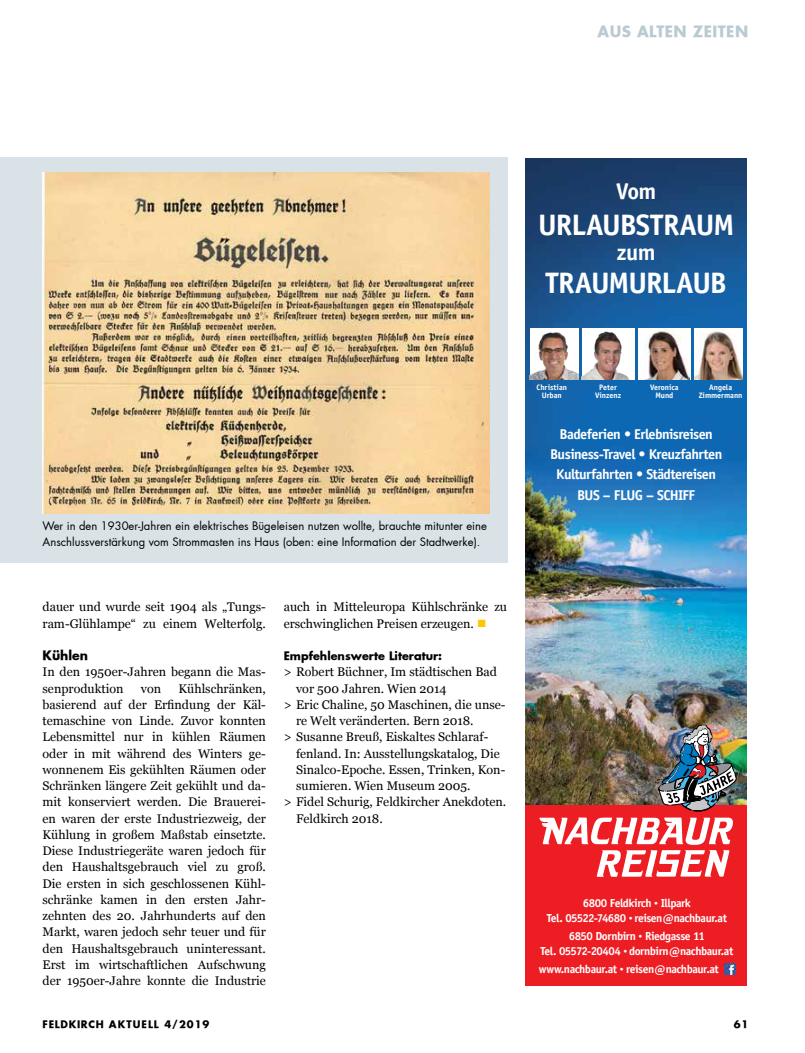
<style>
.page{position:relative;width:805px;height:1053px;background:#fff}
.page>*{position:absolute;margin:0;border:0;box-sizing:border-box;transform-origin:0 0}
.t1{font:700 29.62px "Officina Sans";letter-spacing:-.035em;color:#fff}
.t2{font:700 22.75px "Officina Sans";letter-spacing:-.03em;color:#fff}
.t3{font:700 15px "Futura";letter-spacing:.03em;color:#bacad3}
.t4{font:700 14.25px/20.1px "Officina Sans";letter-spacing:-.04em;color:#fff;text-align:center}
.t5{font:12.5px/16.2px "Georgia";color:#000}
.t6{font:700 12.5px "Futura";color:#000}
.t7{font:700 11.62px/14.6px "Officina Sans";letter-spacing:-.04em;color:#fff;text-align:center}
.t8{font:11.25px/16.2px "Futura";color:#000}
.t9{font:700 11.25px "Futura";color:#000}
.t10{font:700 10px "Futura";letter-spacing:.085em;color:#000}
.t11{font:700 7.88px/8.1px "Officina Sans";letter-spacing:-.005em;color:#fff;text-align:center}
.s1{color:#ffc600}
.s2{font-size:7.75px}
</style>
<div class="page">
<div style="left:0;top:156px;width:507px;height:406px;background:#d8e2e7"></div>
<img style="left:43px;top:172px;width:446px;height:341px">
<img style="left:525px;top:158px;width:221px;height:647px">
<div style="left:525px;top:805px;width:221px;height:180px;background:#ed1d24"></div>
<svg style="left:539px;top:817px;width:193px;height:27px"></svg>
<svg style="left:596px;top:850px;width:133px;height:26px"></svg>
<svg style="left:724px;top:963px;width:10px;height:11px"></svg>
<img style="left:656px;top:724px;width:81px;height:87px">
<img style="left:529px;top:328px;width:49px;height:51px">
<img style="left:581px;top:328px;width:53px;height:51px">
<img style="left:637px;top:328px;width:52px;height:51px">
<img style="left:694px;top:328px;width:48px;height:51px">
<p class="t3" style="left:597px;top:21px;width:152px">AUS ALTEN ZEITEN</p>
<h2 class="t2" style="left:616px;top:177px;width:42px">Vom</h2>
<h1 class="t1" style="left:538px;top:206px;width:197px">URLAUBSTRAUM</h1>
<h2 class="t2" style="left:616px;top:237px;width:40px">zum</h2>
<h1 class="t1" style="left:545px;top:264px;width:183px">TRAUMURLAUB</h1>
<p class="t11" style="left:536px;top:383px;width:32px">Christian<br>Urban</p>
<p class="t11" style="left:595px;top:383px;width:27px">Peter<br>Vinzenz</p>
<p class="t11" style="left:649px;top:383px;width:30px">Veronica<br>Mund</p>
<p class="t11" style="left:698px;top:383px;width:45px">Angela<br>Zimmermann</p>
<p class="t8" style="left:43px;top:518px;width:446px">Wer in den 1930er-Jahren ein elektrisches Bügeleisen nutzen wollte, brauchte mitunter eine<br>Anschlussverstärkung vom Strommasten ins Haus (oben: eine Information der Stadtwerke).</p>
<p class="t5" style="left:43px;top:599px;width:225px">dauer und wurde seit 1904 als „Tungs&shy;ram-Glühlampe“ zu einem Welterfolg.</p>
<p class="t6" style="left:43px;top:647px;width:47px">Kühlen</p>
<p class="t5" style="left:43px;top:664px;width:225px">In den 1950er-Jahren begann die Mas&shy;senproduktion</p>
<p class="t5" style="left:43px;top:680px;width:225px;text-align:justify;text-indent:136px">Kühlschränken, basierend auf der Erfindung der Käl&shy;temaschine von Linde. Zuvor konnten Lebensmittel nur in kühlen Räumen oder in mit während des Winters ge&shy;wonnenem Eis gekühlten Räumen oder Schränken längere Zeit gekühlt und da&shy;mit konserviert werden. Die Brauerei&shy;en waren der erste Industriezweig, der Kühlung in großem Maßstab einsetzte.<br>Diese Industriegeräte waren jedoch für den Haushaltsgebrauch viel zu groß.<br>Die ersten in sich geschlossenen Kühl&shy;schränke kamen in den ersten Jahr&shy;zehnten des 20. Jahrhunderts auf den Markt, waren jedoch sehr teuer und für den Haushaltsgebrauch uninteressant.<br>Erst im wirtschaftlichen Aufschwung der 1950er-Jahre konnte die Industrie</p>
<p class="t5" style="left:141px;top:680px;width:22px">von</p>
<p class="t5" style="left:283px;top:599px;width:225px">auch in Mitteleuropa Kühlschränke zu erschwinglichen Preisen erzeugen. <span class="s1">■</span></p>
<p class="t9" style="left:283px;top:648px;width:160px">Empfehlenswerte Literatur:</p>
<p class="t5" style="left:283px;top:664px;width:215px">&gt; Robert Büchner, Im städtischen Bad</p>
<p class="t5" style="left:296px;top:680px;width:152px">vor 500 Jahren. Wien 2014</p>
<p class="t5" style="left:283px;top:696px;width:223px">&gt; Eric Chaline, 50 Maschinen, die unse-</p>
<p class="t5" style="left:296px;top:712px;width:179px">re Welt veränderten. Bern 2018.</p>
<p class="t5" style="left:283px;top:729px;width:206px">&gt; Susanne Breuß, Eiskaltes Schlaraf-</p>
<p class="t5" style="left:296px;top:745px;width:205px">fenland. In: Ausstellungskatalog, Die</p>
<p class="t5" style="left:296px;top:761px;width:211px">Sinalco-Epoche. Essen, Trinken, Kon-</p>
<p class="t5" style="left:296px;top:777px;width:176px">sumieren. Wien Museum 2005.</p>
<p class="t5" style="left:283px;top:794px;width:224px">&gt; Fidel Schurig, Feldkircher Anekdoten.</p>
<p class="t5" style="left:296px;top:810px;width:88px">Feldkirch 2018.</p>
<p class="t4" style="left:550px;top:424px;width:174px">Badeferien • Erlebnisreisen<br>Business-Travel • Kreuzfahrten<br>Kulturfahrten • Städtereisen<br>BUS – FLUG – SCHIFF</p>
<p class="t7" style="left:546px;top:895px;width:182px">6800 Feldkirch <span class="s2">•</span> Illpark<br>Tel. 05522-74680 <span class="s2">•</span> reisen@nachbaur.at</p>
<p class="t7" style="left:540px;top:928px;width:194px">6850 Dornbirn <span class="s2">•</span> Riedgasse 11<br>Tel. 05572-20404 <span class="s2">•</span> dornbirn@nachbaur.at</p>
<p class="t7" style="left:538px;top:961px;width:181px">www.nachbaur.at <span class="s2">•</span> reisen@nachbaur.at</p>
<p class="t10" style="left:43px;top:1017px;width:168px">FELDKIRCH AKTUELL 4/2019</p>
<p class="t10" style="left:733px;top:1017px;width:16px">61</p>
</div>
